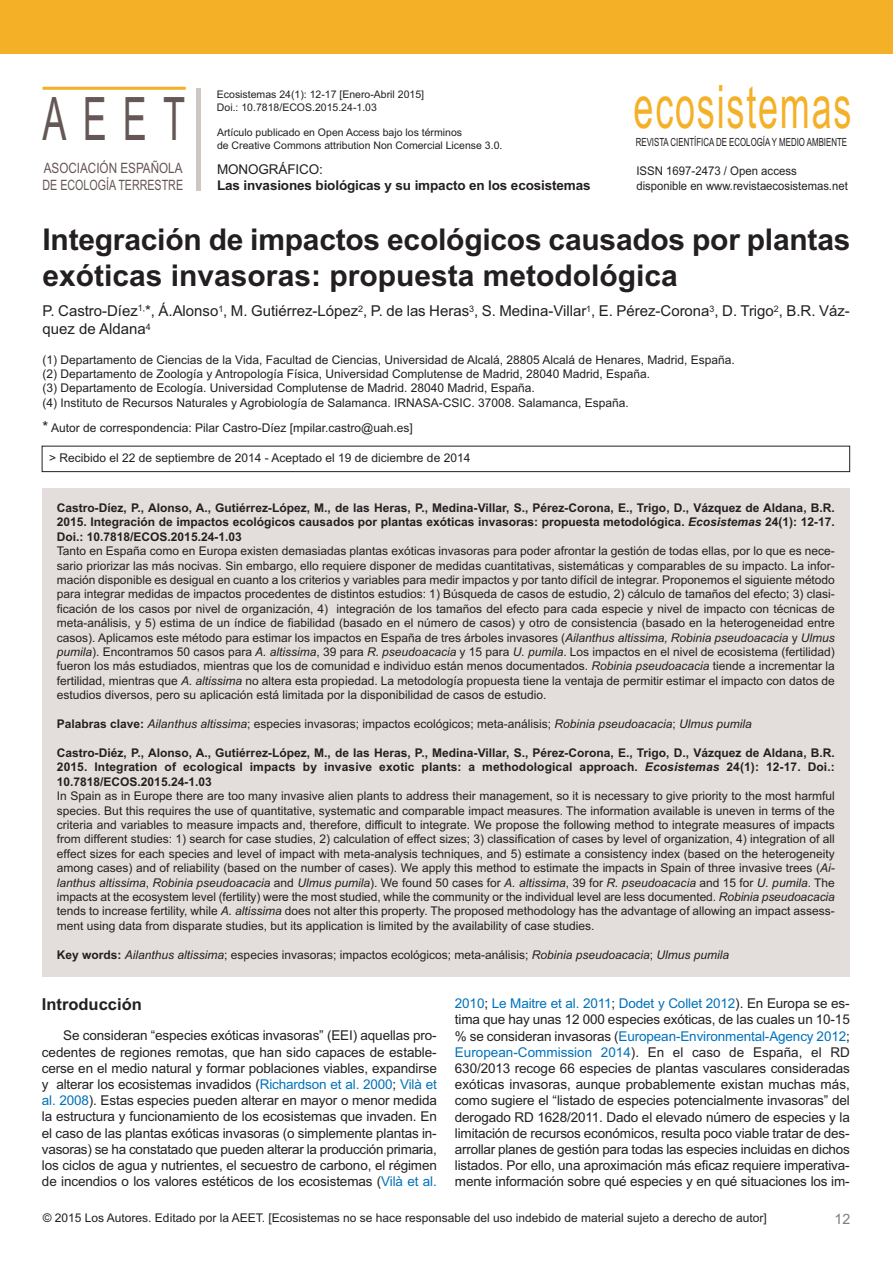
<style>
.page{position:relative;width:893px;height:1263px;background:#fff}
.page>*{position:absolute;margin:0;border:0;box-sizing:border-box;transform-origin:0 0}
.t1{font:60px "Arial";letter-spacing:.05em;color:#f4b027;scale:.6 1}
.t2{font:60px "Arial";color:#645755;scale:.6 1}
.t3{font:700 30px/36px "Arial";letter-spacing:-.01em;color:#231f20}
.t4{font:700 16.5px "Arial";color:#231f20}
.t5{font:15px/18px "Arial";color:#231f20}
.t6{font:14.25px/17.1px "Arial";color:#645755;scale:.82 1}
.t7{font:14.25px "Arial";color:#7f7e7c}
.t8{font:13.5px/16.2px "Arial";letter-spacing:-.01em;color:#231f20;text-align:justify}
.t9{font:700 13.5px "Arial";letter-spacing:-.01em;color:#231f20}
.t10{font:12px/14.4px "Arial";color:#231f20;text-align:justify}
.t11{font:700 12px/14.4px "Arial";color:#231f20;text-align:justify}
.t12{font:12px/14.4px "Arial";color:#231f20;scale:.95 1}
.t13{font:11.25px "Arial";color:#231f20;scale:.7 1}
.t14{font:10.5px/12.8px "Arial";color:#231f20}
.s1{font-size:15px}
.s2{font-style:italic}
.s3{font-weight:700}
.s4{color:#0072ba}
</style>
<div class="page">
<hr style="left:43px;top:87px;width:143px;height:3px;background:#f4b027">
<div style="left:196px;top:88px;width:5px;height:102px;background:#cdc6c3"></div>
<div style="left:0;top:0;width:893px;height:54px;background:#f4b027"></div>
<div style="left:42px;top:446px;width:808px;height:26px;border:1px solid #231f20"></div>
<div style="left:42px;top:488px;width:808px;height:488px;background:#e3dedc"></div>
<h1 class="t2" style="left:42px;top:84px;width:239px">AEET</h1>
<p class="t6" style="left:43px;top:159px;width:173px">ASOCIACIÓN ESPAÑOLA<br>DE ECOLOGÍA TERRESTRE</p>
<p class="t14" style="left:217px;top:88px;width:209px">Ecosistemas 24(1): 12-17 [Enero-Abril 2015]<br>Doi.: 10.7818/ECOS.2015.24-1.03</p>
<p class="t14" style="left:217px;top:126px;width:287px">Artículo publicado en Open Access bajo los términos<br>de Creative Commons attribution Non Comercial License 3.0.</p>
<p class="t8" style="left:217px;top:161px;width:107px">MONOGRÁFICO:</p>
<p class="t9" style="left:217px;top:177px;width:375px">Las invasiones biológicas y su impacto en los ecosistemas</p>
<h1 class="t1" style="left:633px;top:72px;width:365px">ecosistemas</h1>
<p class="t13" style="left:636px;top:135px;width:303px">REVISTA CIENTÍFICA DE ECOLOGÍA Y MEDIO AMBIENTE</p>
<p class="t12" style="left:636px;top:164px;width:224px">ISSN 1697-2473 / Open access disponible en www.revistaecosistemas.net</p>
<h2 class="t3" style="left:43px;top:221px;width:809px">Integración de impactos ecológicos causados por plantas exóticas invasoras: propuesta metodológica</h2>
<p class="t5" style="left:43px;top:302px;width:809px">P. Castro-Díez<sup>1</sup><sup>,</sup>*, Á.Alonso<sup>1</sup>, M. Gutiérrez-López<sup>2</sup>, P. de las Heras<sup>3</sup>, S. Medina-Villar<sup>1</sup>, E. Pérez-Corona<sup>3</sup>, D. Trigo<sup>2</sup>, B.R. Váz&shy;quez de Aldana<sup>4</sup></p>
<p class="t10" style="left:43px;top:352px;width:694px;text-align:left">(1) Departamento de Ciencias de la Vida, Facultad de Ciencias, Universidad de Alcalá, 28805 Alcalá de Henares, Madrid, España. (2) Departamento de Zoología y Antropología Física, Universidad Complutense de Madrid, 28040 Madrid, España.<br>(3) Departamento de Ecología. Universidad Complutense de Madrid. 28040 Madrid, España.<br>(4) Instituto de Recursos Naturales y Agrobiología de Salamanca. IRNASA-CSIC. 37008. Salamanca, España.</p>
<p class="t10" style="left:43px;top:421px;width:372px"><span class="s1">*</span> Autor de correspondencia: Pilar Castro-Díez [mpilar.castro@uah.es]</p>
<p class="t10" style="left:49px;top:451px;width:423px">&gt; Recibido el 22 de septiembre de 2014 - Aceptado el 19 de diciembre de 2014</p>
<p class="t11" style="left:57px;top:501px;width:779px">Castro-Díez, P., Alonso, A., Gutiérrez-López, M., de las Heras, P., Medina-Villar, S., Pérez-Corona, E., Trigo, D., Vázquez de Aldana, B.R.<br>2015. Integración de impactos ecológicos causados por plantas exóticas invasoras: propuesta metodológica. <span class="s2">Ecosistemas</span> 24(1): 12-17.<br>Doi.: 10.7818/ECOS.2015.24-1.03</p>
<p class="t10" style="left:57px;top:544px;width:779px">Tanto en España como en Europa existen demasiadas plantas exóticas invasoras para poder afrontar la gestión de todas ellas, por lo que es nece&shy;sario priorizar las más nocivas. Sin embargo, ello requiere disponer de medidas cuantitativas, sistemáticas y comparables de su impacto. La infor&shy;mación disponible es desigual en cuanto a los criterios y variables para medir impactos y por tanto difícil de integrar. Proponemos el siguiente método para integrar medidas de impactos procedentes de distintos estudios: 1) Búsqueda de casos de estudio, 2) cálculo de tamaños del efecto; 3) clasi&shy;ficación de los casos por nivel de organización, 4) integración de los tamaños del efecto para cada especie y nivel de impacto con técnicas de meta-análisis, y 5) estima de un índice de fiabilidad (basado en el número de casos) y otro de consistencia (basado en la heterogeneidad entre casos). Aplicamos este método para estimar los impactos en España de tres árboles invasores (<span class="s2">Ailanthus altissima, Robinia pseudoacacia</span> y <span class="s2">Ulmus pumila</span>). Encontramos 50 casos para <span class="s2">A. altissima</span>, 39 para <span class="s2">R. pseudoacacia</span> y 15 para <span class="s2">U. pumila</span>. Los impactos en el nivel de ecosistema (fertilidad) fueron los más estudiados, mientras que los de comunidad e individuo están menos documentados. <span class="s2">Robinia pseudoacacia</span> tiende a incrementar la fertilidad, mientras que <span class="s2">A. altissima</span> no altera esta propiedad. La metodología propuesta tiene la ventaja de permitir estimar el impacto con datos de estudios diversos, pero su aplicación está limitada por la disponibilidad de casos de estudio.</p>
<p class="t10" style="left:57px;top:717px;width:697px"><span class="s3">Palabras clave:</span> <span class="s2">Ailanthus altissima</span>; especies invasoras; impactos ecológicos; meta-análisis; <span class="s2">Robinia pseudoacacia</span>; <span class="s2">Ulmus pumila</span></p>
<p class="t11" style="left:57px;top:745px;width:779px">Castro-Diéz, P., Alonso, A., Gutiérrez-López, M., de las Heras, P., Medina-Villar, S., Pérez-Corona, E., Trigo, D., Vázquez de Aldana, B.R.<br>2015. Integration of ecological impacts by invasive exotic plants: a methodological approach. <span class="s2">Ecosistemas</span> 24(1): 12-17. Doi.:<br>10.7818/ECOS.2015.24-1.03</p>
<p class="t10" style="left:57px;top:789px;width:779px">In Spain as in Europe there are too many invasive alien plants to address their management, so it is necessary to give priority to the most harmful species. But this requires the use of quantitative, systematic and comparable impact measures. The information available is uneven in terms of the criteria and variables to measure impacts and, therefore, difficult to integrate. We propose the following method to integrate measures of impacts from different studies: 1) search for case studies, 2) calculation of effect sizes; 3) classification of cases by level of organization, 4) integration of all effect sizes for each species and level of impact with meta-analysis techniques, and 5) estimate a consistency index (based on the heterogeneity among cases) and of reliability (based on the number of cases). We apply this method to estimate the impacts in Spain of three invasive trees (<span class="s2">Ai&shy;lanthus altissima</span>, <span class="s2">Robinia pseudoacacia</span> and <span class="s2">Ulmus pumila</span>). We found 50 cases for <span class="s2">A. altissima</span>, 39 for <span class="s2">R. pseudoacacia</span> and 15 for <span class="s2">U. pumila</span>. The impacts at the ecosystem level (fertility) were the most studied, while the community or the individual level are less documented. <span class="s2">Robinia pseudoacacia </span>tends to increase fertility, while <span class="s2">A. altissima</span> does not alter this property. The proposed methodology has the advantage of allowing an impact assess&shy;ment using data from disparate studies, but its application is limited by the availability of case studies.</p>
<p class="t10" style="left:57px;top:947px;width:674px"><span class="s3">Key words:</span> <span class="s2">Ailanthus altissima</span>; especies invasoras; impactos ecológicos; meta-análisis; <span class="s2">Robinia pseudoacacia</span>; <span class="s2">Ulmus pumila</span></p>
<h3 class="t4" style="left:42px;top:995px;width:101px">Introducción</h3>
<p class="t8" style="left:42px;top:1027px;width:396px;text-indent:21px">Se consideran “especies exóticas invasoras” (EEI) aquellas pro&shy;cedentes de regiones remotas, que han sido capaces de estable&shy;cerse en el medio natural y formar poblaciones viables, expandirse y alterar los ecosistemas invadidos (<span class="s4">Richardson et al. 2000</span>; <span class="s4">Vilà et al. 2008</span>). Estas especies pueden alterar en mayor o menor medida la estructura y funcionamiento de los ecosistemas que invaden. En el caso de las plantas exóticas invasoras (o simplemente plantas in&shy;vasoras) se ha constatado que pueden alterar la producción primaria, los ciclos de agua y nutrientes, el secuestro de carbono, el régimen de incendios o los valores estéticos de los ecosistemas (<span class="s4">Vilà et al.</span></p>
<p class="t8" style="left:455px;top:995px;width:396px"><span class="s4">2010</span>; <span class="s4">Le Maitre et al. 2011</span>; <span class="s4">Dodet y Collet 2012</span>). En Europa se es&shy;tima que hay unas 12 000 especies exóticas, de las cuales un 10-15 % se consideran invasoras (<span class="s4">European-Environmental-Agency 2012</span>; <span class="s4">European-Commission 2014</span>). En el caso de España, el RD 630/2013 recoge 66 especies de plantas vasculares consideradas exóticas invasoras, aunque probablemente existan muchas más, como sugiere el “listado de especies potencialmente invasoras” del derogado RD 1628/2011. Dado el elevado número de especies y la limitación de recursos económicos, resulta poco viable tratar de des&shy;arrollar planes de gestión para todas las especies incluidas en dichos listados. Por ello, una aproximación más eficaz requiere imperativa&shy;mente información sobre qué especies y en qué situaciones los im-</p>
<p class="t10" style="left:43px;top:1210px;width:725px">© 2015 Los Autores. Editado por la AEET. [Ecosistemas no se hace responsable del uso indebido de material sujeto a derecho de autor]</p>
<p class="t7" style="left:835px;top:1210px;width:17px">12</p>
</div>
